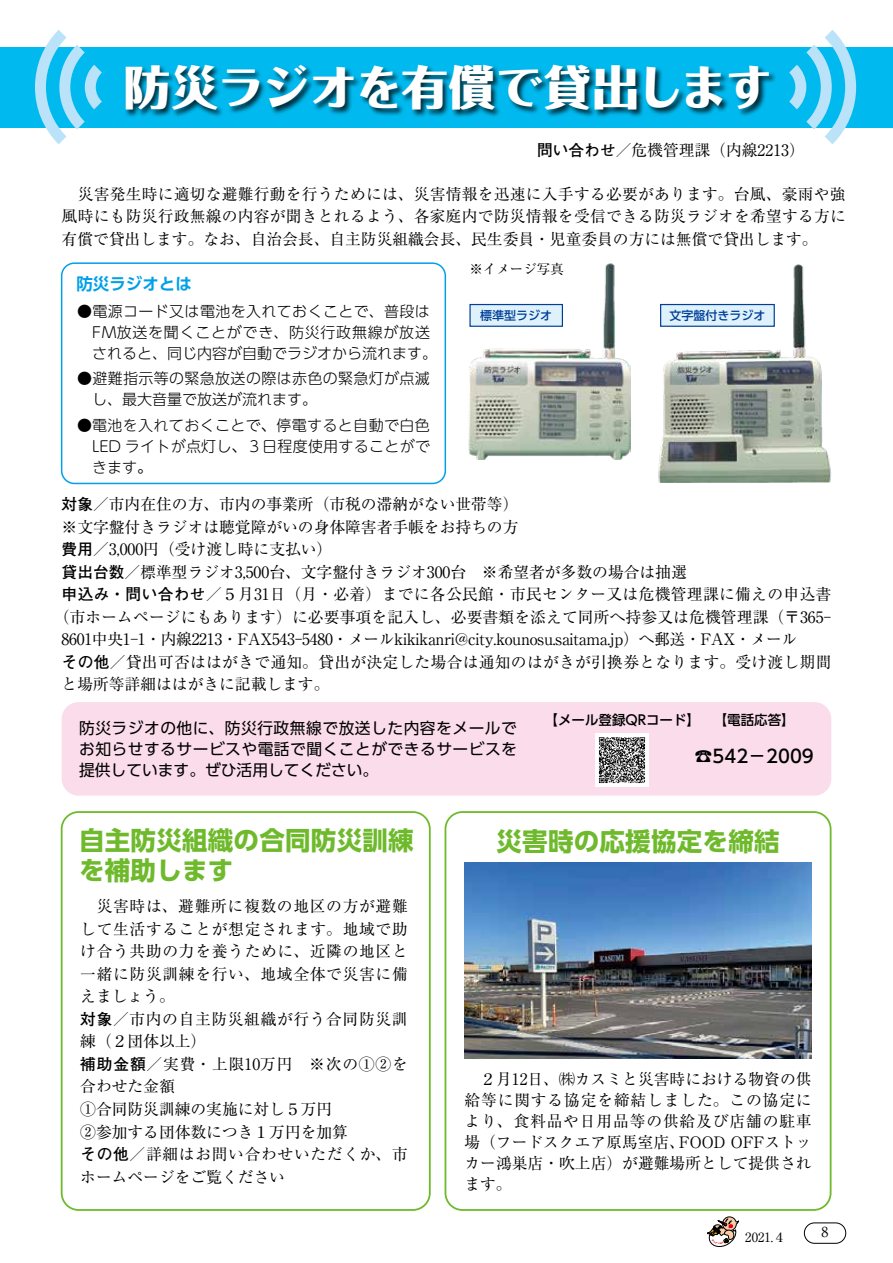
<style>
.page{position:relative;width:893px;height:1263px;background:#fff}
.page>*{position:absolute;margin:0;border:0;box-sizing:border-box;transform-origin:0 0}
.t1{font:800 46.5px "Folk Pro";letter-spacing:-.015em;color:#fff}
.t2{font:700 25.5px/30px "UD Shin Go Pro";letter-spacing:.01em;color:#6fba2c}
.t3{font:500 18px "UD Shin Go Pr 6 N";color:#000}
.t4{font:700 16.5px "UD Shin Go Pr 6 N De";color:#00a0e9}
.t5{font:15.75px/21px "Ryumin Pro";color:#000}
.t6{font:15.75px/22.5px "Ryumin Pro";letter-spacing:.045em;color:#000}
.t7{font:15.75px "Ryumin Pro";letter-spacing:.02em;color:#000}
.t8{font:15.75px "Ryumin Pro";letter-spacing:-.02em;color:#000}
.t9{font:15.75px/21px "Ryumin Pro";letter-spacing:.055em;color:#000;text-align:right}
.t10{font:15.75px/21px "UD Shin Go Pr 6 N";letter-spacing:.03em;color:#000;text-align:justify}
.t11{font:300 15px/21px "UD Shin Go Pr 6 N";letter-spacing:.025em;color:#000}
.t12{font:300 15px/21px "UD Shin M Go Pro";letter-spacing:.02em;color:#000;text-align:justify}
.t13{font:13.8px "Ryumin Pro";color:#000}
.t14{font:500 13.5px "UD Shin Go Pr 6 N";color:#000}
.t15{font:13.5px "Ryumin Pro";color:#000}
.t16{font:12.75px "Ryumin Pro";color:#000}
.t17{font:500 12px "UD Shin Go Pr 6 N";color:#003f98}
.s1{font-family:"Futo Go B101 Pro";font-weight:700}
</style>
<div class="page">
<div style="left:0;top:47px;width:893px;height:80px;background:#00b9ef"></div>
<img style="left:469px;top:263px;width:156px;height:197px">
<img style="left:625px;top:264px;width:206px;height:219px">
<div style="left:62px;top:702px;width:769px;height:94px;background:#fadcea;border-radius:17px"></div>
<div style="left:470px;top:304px;width:92px;height:22px;background:#dff2fc"></div>
<div style="left:469px;top:304px;width:94px;height:23px;border:1px solid #003f98"></div>
<div style="left:661px;top:304px;width:113px;height:22px;background:#dff2fc"></div>
<div style="left:660px;top:304px;width:115px;height:23px;border:1px solid #003f98"></div>
<div style="left:595px;top:733px;width:54px;height:54px;background:#fff"></div>
<img style="left:598px;top:737px;width:48px;height:47px">
<div style="left:124px;top:64px;width:653px;height:54px;background:#000;opacity:.75"></div>
<div style="left:61px;top:811px;width:370px;height:400px;border:2px solid #6fba2c;border-radius:17px"></div>
<div style="left:445px;top:811px;width:386px;height:400px;border:2px solid #6fba2c;border-radius:17px"></div>
<img style="left:464px;top:863px;width:348px;height:195px">
<div style="left:61px;top:262px;width:385px;height:222px;border:2px solid #00a0e9;border-radius:13px"></div>
<svg style="left:35px;top:30px;width:67px;height:114px"></svg>
<svg style="left:789px;top:30px;width:67px;height:114px"></svg>
<div style="left:804px;top:1222px;width:42px;height:21px;border:1px solid #000;border-radius:10px"></div>
<svg style="left:707px;top:1216px;width:32px;height:31px"></svg>
<h1 class="t1" style="left:124px;top:48px;width:650px">防災ラジオを有償で貸出します</h1>
<p class="t5" style="left:537px;top:138px;width:269px"><span class="s1">問い合わせ</span>／危機管理課（内線2213(</p>
<p class="t5" style="left:62px;top:182px;width:786px;line-height:22.5px;text-align:justify">　災害発生時に適切な避難行動を行うためには、災害情報を迅速に入手する必要があります。台風、豪雨や強風時にも防災行政無線の内容が聞きとれるよう、各家庭内で防災情報を受信できる防災ラジオを希望する方に有償で貸出します。なお、自治会長、自主防災組織会長、民生委員・児童委員の方には無償で貸出します。</p>
<p class="t4" style="left:76px;top:270px;width:117px">防災ラジオとは</p>
<p class="t15" style="left:469px;top:259px;width:96px">※イメージ写真</p>
<p class="t11" style="left:92px;top:300px;width:347px;text-indent:-15px">●電源コード又は電池を入れておくことで、普段は<br>FM放送を聞くことができ、防災行政無線が放送されると、同じ内容が自動でラジオから流れます。</p>
<p class="t11" style="left:92px;top:368px;width:339px;text-indent:-15px">●避難指示等の緊急放送の際は赤色の緊急灯が点滅し、最大音量で放送が流れます。</p>
<p class="t12" style="left:92px;top:414px;width:339px;text-indent:-15px">●電池を入れておくことで、停電すると自動で白色LED ライトが点灯し、３日程度使用することができます。</p>
<p class="t5" style="left:62px;top:493px;width:458px"><span class="s1">対象</span>／市内在住の方、市内の事業所（市税の滞納がない世帯等(</p>
<p class="t5" style="left:62px;top:515px;width:458px">※文字盤付きラジオは聴覚障がいの身体障害者手帳をお持ちの方</p>
<p class="t5" style="left:62px;top:538px;width:272px"><span class="s1">費用</span>／3,000円（受け渡し時に支払い(</p>
<p class="t5" style="left:62px;top:560px;width:627px"><span class="s1">貸出台数</span>／標準型ラジオ3,500台、文字盤付きラジオ300台　※希望者が多数の場合は抽選</p>
<p class="t7" style="left:62px;top:582px;width:771px"><span class="s1">申込み・問い合わせ</span>／５月31日（月・必着）までに各公民館・市民センター又は危機管理課に備えの申込書</p>
<p class="t5" style="left:54px;top:605px;width:779px">（市ホームページにもあります）に必要事項を記入し、必要書類を添えて同所へ持参又は危機管理課)〒365-</p>
<p class="t8" style="left:62px;top:627px;width:737px">8601中央１－１・内線2213・FAX543-5480・メールkikikanri@city.kounosu.saitama j p. ）へ郵送・FAX・メール</p>
<p class="t7" style="left:62px;top:650px;width:771px"><span class="s1">その他</span>／貸出可否ははがきで通知。貸出が決定した場合は通知のはがきが引換券となります。受け渡し期間</p>
<p class="t5" style="left:62px;top:673px;width:269px">と場所等詳細ははがきに記載します。</p>
<p class="t10" style="left:79px;top:717px;width:439px">防災ラジオの他に、防災行政無線で放送した内容をメールでお知らせするサービスや電話で聞くことができるサービスを提供しています。ぜひ活用してください。</p>
<p class="t14" style="left:544px;top:709px;width:252px">【メール登録QRコード】 【電話応答【</p>
<p class="t17" style="left:480px;top:306px;width:73px">標準型ラジオ</p>
<p class="t17" style="left:669px;top:306px;width:97px">文字盤付きラジオ</p>
<p class="t3" style="left:695px;top:741px;width:121px">☎542－2009</p>
<h2 class="t2" style="left:79px;top:825px;width:336px">自主防災組織の合同防災訓練を補助します</h2>
<h2 class="t2" style="left:496px;top:826px;width:285px">災害時の応援協定を締結</h2>
<p class="t6" style="left:80px;top:894px;width:329px">　災害時は、避難所に複数の地区の方が避難して生活することが想定されます。地域で助け合う共助の力を養うために、近隣の地区と一緒に防災訓練を行い、地域全体で災害に備えましょう。<br><span class="s1">対象</span>／市内の自主防災組織が行う合同防災訓練（２団体以上(<br><span class="s1">補助金額</span>／実費・上限10万円　※次の①②を合わせた金額<br>①合同防災訓練の実施に対し５万円<br>②参加する団体数につき１万円を加算<br><span class="s1">その他</span>／詳細はお問い合わせいただくか、市ホームページをご覧ください</p>
<p class="t9" style="left:464px;top:1068px;width:349px">　２月12日、㈱カスミと災害時における物資の供給等に関する協定を締結しました。この協定により、食料品や日用品等の供給及び店舗の駐車<br>FOOD OFFストッ</p>
<p class="t5" style="left:464px;top:1131px;width:349px">場（フードスクエア原馬室店、<br>カー鴻巣店・吹上店）が避難場所として提供されます。</p>
<p class="t16" style="left:745px;top:1227px;width:42px">2021.４</p>
<p class="t13" style="left:822px;top:1221px;width:8px">8</p>
</div>
